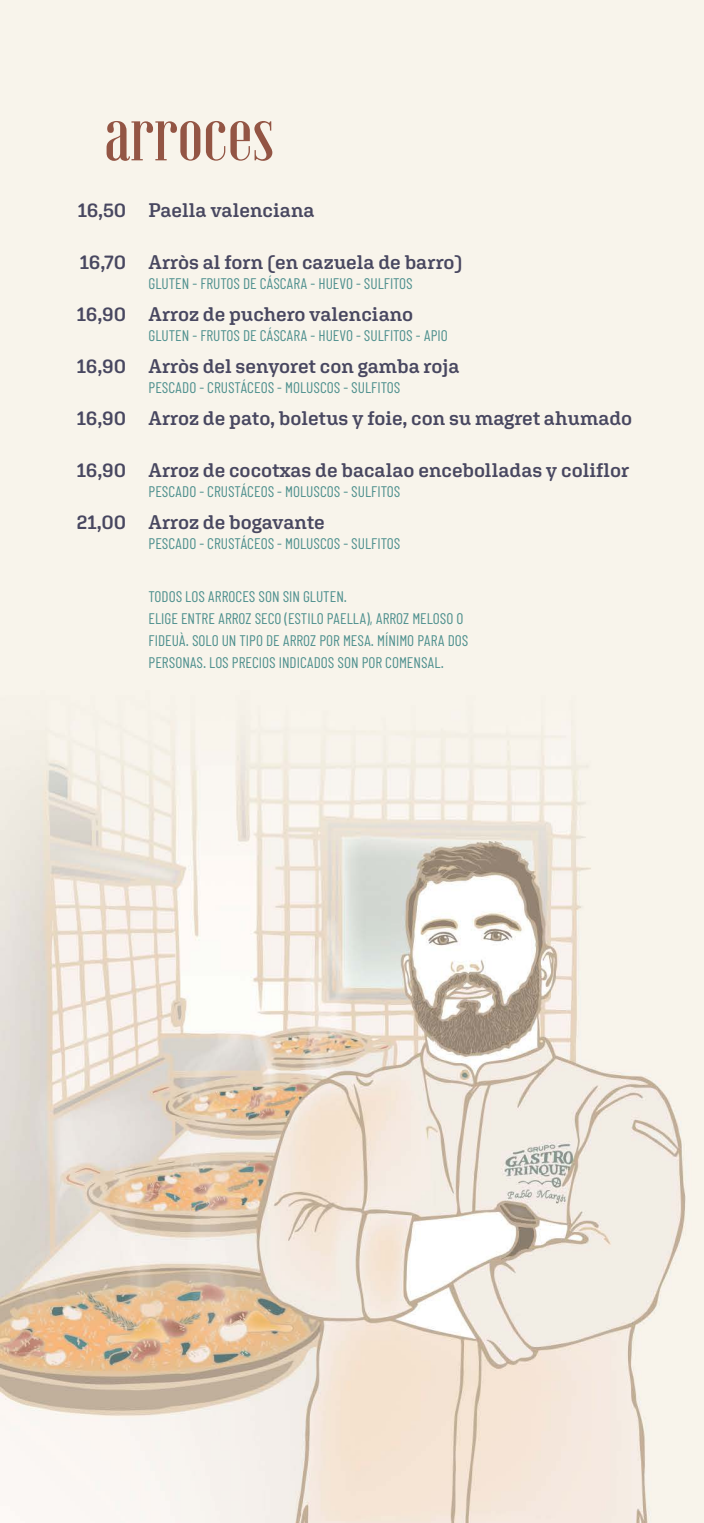
<style>
.page{position:relative;width:704px;height:1523px;background:#fff}
.page>*{position:absolute;margin:0;border:0;box-sizing:border-box;transform-origin:0 0}
.t1{font:600 condensed 78.75px "Emberly";color:#935544}
.t2{font:600 19.69px "Aglet Slab";letter-spacing:-.005em;color:#484760}
.t3{font:15.31px/21.9px "Barlow Condensed";color:#4e908e}
</style>
<div class="page">
<img style="left:0;top:0;width:703px;height:1522px">
<h1 class="t1" style="left:104px;top:94px;width:172px">arroces</h1>
<p class="t2" style="left:78px;top:198px;width:238px">16,50 Paella valenciana</p>
<p class="t2" style="left:80px;top:250px;width:48px">16,70</p>
<p class="t2" style="left:148px;top:250px;width:315px">Arròs al forn (en cazuela de barro)</p>
<p class="t3" style="left:148px;top:272px;width:265px">GLUTEN - FRUTOS DE CÁSCARA - HUEVO - SULFITOS</p>
<p class="t2" style="left:77px;top:302px;width:51px">16,90</p>
<p class="t2" style="left:148px;top:302px;width:266px">Arroz de puchero valenciano</p>
<p class="t3" style="left:148px;top:324px;width:300px">GLUTEN - FRUTOS DE CÁSCARA - HUEVO - SULFITOS - APIO</p>
<p class="t2" style="left:77px;top:354px;width:51px">16,90</p>
<p class="t2" style="left:148px;top:354px;width:312px">Arròs del senyoret con gamba roja</p>
<p class="t3" style="left:148px;top:376px;width:253px">PESCADO - CRUSTÁCEOS - MOLUSCOS - SULFITOS</p>
<p class="t2" style="left:77px;top:406px;width:556px">16,90 Arroz de pato, boletus y foie, con su magret ahumado</p>
<p class="t2" style="left:77px;top:458px;width:51px">16,90</p>
<p class="t2" style="left:77px;top:510px;width:51px">21,00</p>
<p class="t2" style="left:148px;top:458px;width:482px">Arroz de cocotxas de bacalao encebolladas y coliflor</p>
<p class="t3" style="left:148px;top:480px;width:253px">PESCADO - CRUSTÁCEOS - MOLUSCOS - SULFITOS</p>
<p class="t2" style="left:148px;top:510px;width:178px">Arroz de bogavante</p>
<p class="t3" style="left:148px;top:532px;width:253px">PESCADO - CRUSTÁCEOS - MOLUSCOS - SULFITOS</p>
<p class="t3" style="left:148px;top:585px;width:321px">TODOS LOS ARROCES SON SIN GLUTEN.<br>ELIGE ENTRE ARROZ SECO (ESTILO PAELLA), ARROZ MELOSO O FIDEUÀ. SOLO UN TIPO DE ARROZ POR MESA. MÍNIMO PARA DOS PERSONAS. LOS PRECIOS INDICADOS SON POR COMENSAL.</p>
</div>
